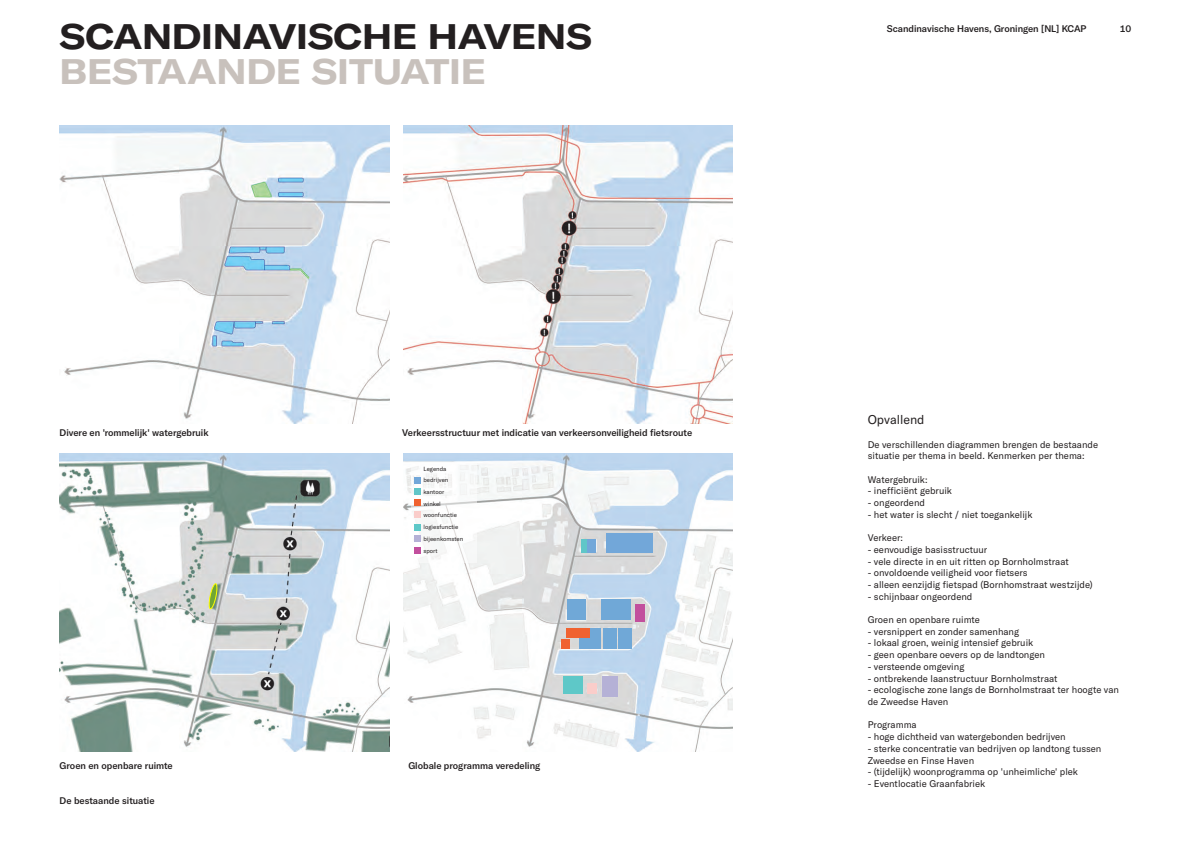
<style>
.page{position:relative;width:1191px;height:842px;background:#fff}
.page>*{position:absolute;margin:0;border:0;box-sizing:border-box;transform-origin:0 0}
.TITLES_CONTENTS__35{font:700 expanded 35px "GT America LC";letter-spacing:-.005em;color:#231f20}
.TITLES_CONTENTS__35-2{font:700 expanded 35px "GT America LC";letter-spacing:-.005em;color:#c8c1bc}
.Large_Body__12_5_14{font:12.5px "GT America LC";color:#231f20}
.Small_Body__91_5_111{font:9.5px/11.7px "GT America LC";color:#231f20}
.Captions__9_5_11_7{font:500 9.5px "GT America LC";color:#231f20}
.Small_Body__9_5_11_7{font:6px "GT America LC";color:#231f20}
</style>
<div class="page">
<img style="left:60px;top:125px;width:329px;height:298px">
<img style="left:403px;top:125px;width:330px;height:298px">
<img style="left:60px;top:454px;width:329px;height:298px">
<img style="left:403px;top:454px;width:330px;height:298px">
<div style="left:410px;top:462px;width:66px;height:101px;background:#fff"></div>
<div style="left:414px;top:511px;width:7px;height:7px;background:#facdca"></div>
<div style="left:414px;top:535px;width:7px;height:6px;background:#b5b1d6"></div>
<div style="left:414px;top:547px;width:7px;height:7px;background:#c24f9d"></div>
<div style="left:414px;top:499px;width:7px;height:7px;background:#f06230"></div>
<div style="left:414px;top:524px;width:7px;height:6px;background:#5ec8c8"></div>
<div style="left:414px;top:488px;width:7px;height:6px;background:#60c6c8"></div>
<div style="left:414px;top:477px;width:7px;height:7px;background:#72a7d9"></div>
<div style="left:606px;top:533px;width:46px;height:20px;background:#72a7d9"></div>
<div style="left:586px;top:539px;width:10px;height:14px;background:#72a7d9"></div>
<div style="left:581px;top:539px;width:5px;height:14px;background:#60c6c8"></div>
<div style="left:601px;top:600px;width:30px;height:20px;background:#70a8d7"></div>
<div style="left:567px;top:600px;width:19px;height:20px;background:#70a8d7"></div>
<div style="left:603px;top:628px;width:14px;height:20px;background:#70a8d7"></div>
<div style="left:618px;top:628px;width:13px;height:20px;background:#70a8d7"></div>
<div style="left:635px;top:604px;width:9px;height:18px;background:#c24f9d"></div>
<div style="left:590px;top:628px;width:10px;height:20px;background:#70a8d7"></div>
<div style="left:579px;top:638px;width:11px;height:10px;background:#70a8d7"></div>
<div style="left:566px;top:628px;width:24px;height:10px;background:#f06230"></div>
<div style="left:602px;top:676px;width:15px;height:20px;background:#b5b1d6"></div>
<div style="left:563px;top:676px;width:20px;height:17px;background:#5ec8c8"></div>
<div style="left:587px;top:683px;width:10px;height:11px;background:#facdca"></div>
<div style="left:560px;top:639px;width:9px;height:9px;background:#f06230"></div>
<svg style="left:207px;top:582px;width:11px;height:28px"></svg>
<p class="TITLES_CONTENTS__35" style="left:60px;top:15px;width:534px">SCANDINAVISCHE HAVENS</p>
<p class="TITLES_CONTENTS__35-2" style="left:60px;top:50px;width:428px">BESTAANDE SITUATIE</p>
<p class="Captions__9_5_11_7" style="left:60px;top:426px;width:151px">Divere en 'rommelijk' watergebruik</p>
<p class="Captions__9_5_11_7" style="left:402px;top:426px;width:291px">Verkeersstructuur met indicatie van verkeersonveiligheid fietsroute</p>
<p class="Captions__9_5_11_7" style="left:60px;top:760px;width:115px">Groen en openbare ruimte</p>
<p class="Captions__9_5_11_7" style="left:60px;top:795px;width:97px">De bestaande situatie</p>
<p class="Small_Body__9_5_11_7" style="left:423px;top:465px;width:24px">Legenda</p>
<p class="Small_Body__9_5_11_7" style="left:423px;top:477px;width:26px">bedrijven</p>
<p class="Small_Body__9_5_11_7" style="left:423px;top:488px;width:22px">kantoor</p>
<p class="Small_Body__9_5_11_7" style="left:423px;top:500px;width:19px">winkel</p>
<p class="Small_Body__9_5_11_7" style="left:423px;top:512px;width:35px">woonfunctie</p>
<p class="Small_Body__9_5_11_7" style="left:423px;top:523px;width:36px">logiesfunctie</p>
<p class="Small_Body__9_5_11_7" style="left:423px;top:535px;width:41px">bijeenkomsten</p>
<p class="Small_Body__9_5_11_7" style="left:423px;top:547px;width:16px">sport</p>
<p class="Captions__9_5_11_7" style="left:408px;top:760px;width:133px">Globale programma veredeling</p>
<p class="Captions__9_5_11_7" style="left:886px;top:22px;width:201px">Scandinavische Havens, Groningen [NL] KCAP</p>
<p class="Captions__9_5_11_7" style="left:1119px;top:22px;width:13px">10</p>
<p class="Large_Body__12_5_14" style="left:867px;top:412px;width:58px">Opvallend</p>
<p class="Small_Body__91_5_111" style="left:867px;top:438px;width:232px">De verschillenden diagrammen brengen de bestaande situatie per thema in beeld. Kenmerken per thema:</p>
<p class="Small_Body__91_5_111" style="left:867px;top:473px;width:61px">Watergebruik:</p>
<p class="Small_Body__91_5_111" style="left:867px;top:485px;width:86px">- inefficiënt gebruik</p>
<p class="Small_Body__91_5_111" style="left:867px;top:497px;width:59px">- ongeordend</p>
<p class="Small_Body__91_5_111" style="left:867px;top:508px;width:166px">- het water is slecht / niet toegankelijk</p>
<p class="Small_Body__91_5_111" style="left:867px;top:532px;width:37px">Verkeer:</p>
<p class="Small_Body__91_5_111" style="left:867px;top:544px;width:121px">- eenvoudige basisstructuur</p>
<p class="Small_Body__91_5_111" style="left:867px;top:555px;width:203px">- vele directe in en uit ritten op Bornholmstraat</p>
<p class="Small_Body__91_5_111" style="left:867px;top:567px;width:161px">- onvoldoende veiligheid voor fietsers</p>
<p class="Small_Body__91_5_111" style="left:867px;top:579px;width:226px">- alleen eenzijdig fietspad (Bornhomstraat westzijde)</p>
<p class="Small_Body__91_5_111" style="left:867px;top:590px;width:106px">- schijnbaar ongeordend</p>
<p class="Small_Body__91_5_111" style="left:867px;top:614px;width:114px">Groen en openbare ruimte</p>
<p class="Small_Body__91_5_111" style="left:867px;top:625px;width:153px">- versnippert en zonder samenhang</p>
<p class="Small_Body__91_5_111" style="left:867px;top:637px;width:167px">- lokaal groen, weinig intensief gebruik</p>
<p class="Small_Body__91_5_111" style="left:867px;top:649px;width:179px">- geen openbare oevers op de landtongen</p>
<p class="Small_Body__91_5_111" style="left:867px;top:661px;width:98px">- versteende omgeving</p>
<p class="Small_Body__91_5_111" style="left:867px;top:672px;width:191px">- ontbrekende laanstructuur Bornholmstraat</p>
<p class="Small_Body__91_5_111" style="left:867px;top:684px;width:253px">- ecologische zone langs de Bornholmstraat ter hoogte van de Zweedse Haven</p>
<p class="Small_Body__91_5_111" style="left:867px;top:719px;width:50px">Programma</p>
<p class="Small_Body__91_5_111" style="left:867px;top:731px;width:199px">- hoge dichtheid van watergebonden bedrijven</p>
<p class="Small_Body__91_5_111" style="left:867px;top:743px;width:235px">- sterke concentratie van bedrijven op landtong tussen<br>Zweedse en Finse Haven</p>
<p class="Small_Body__91_5_111" style="left:867px;top:766px;width:212px">- (tijdelijk) woonprogramma op 'unheimliche' plek</p>
<p class="Small_Body__91_5_111" style="left:867px;top:778px;width:119px">- Eventlocatie Graanfabriek</p>
</div>
